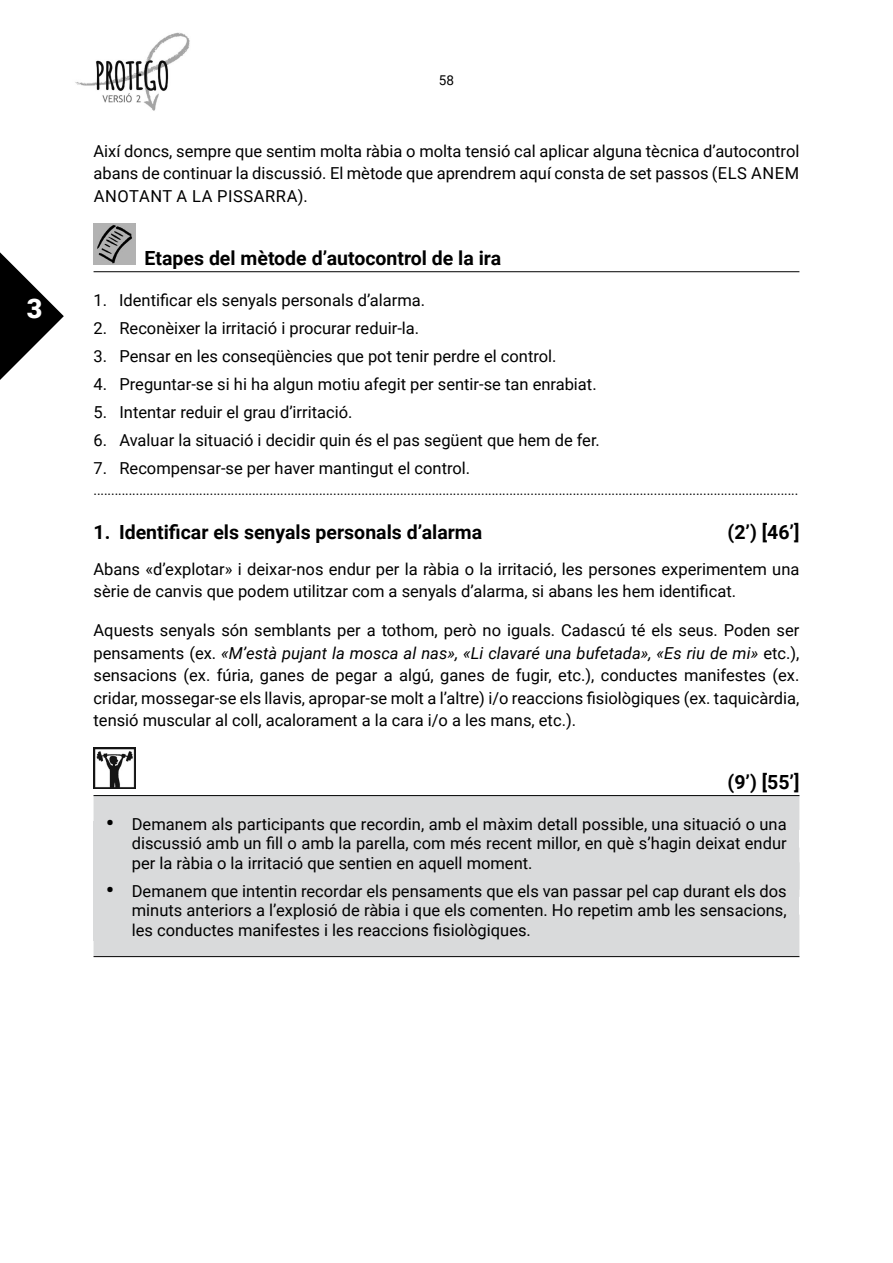
<style>
.page{position:relative;width:893px;height:1263px;background:#fff}
.page>*{position:absolute;margin:0;border:0;box-sizing:border-box;transform-origin:0 0}
.t1{font:900 27px "Roboto";color:#fff}
.t2{font:700 19.5px "Roboto";color:#000}
.t3{font:16.5px/22.5px "Roboto";color:#000;text-align:justify}
.t4{font:13.5px "Roboto";color:#000}
.s1{font-style:italic}
.s2{font-weight:900;font-size:21px}
</style>
<div class="page">
<img style="left:75px;top:32px;width:115px;height:79px">
<div style="left:94px;top:822px;width:705px;height:119px;background:#d9dadb"></div>
<hr style="left:94px;top:271px;width:705px;height:1px;background:#000">
<div style="left:94px;top:795px;width:705px;height:35px;background:#d9dadb"></div>
<div style="left:94px;top:914px;width:705px;height:42px;background:#d9dadb"></div>
<img style="left:94px;top:223px;width:41px;height:42px">
<img style="left:94px;top:747px;width:41px;height:42px">
<hr style="left:94px;top:795px;width:705px;height:1px;background:#000">
<hr style="left:94px;top:956px;width:705px;height:1px;background:#000">
<svg style="left:0;top:252px;width:64px;height:128px"></svg>
<h1 class="t1" style="left:27px;top:289px;width:17px">3</h1>
<p class="t4" style="left:439px;top:71px;width:17px">58</p>
<p class="t3" style="left:94px;top:139px;width:707px">Així doncs, sempre que sentim molta ràbia o molta tensió cal aplicar alguna tècnica d’autocontrol abans de continuar la discussió. El mètode que aprendrem aquí consta de set passos (ELS ANEM ANOTANT A LA PISSARRA).</p>
<p class="t2" style="left:145px;top:244px;width:358px">Etapes del mètode d’autocontrol de la ira</p>
<p class="t3" style="left:94px;top:288px;width:333px">1. Identificar els senyals personals d’alarma.</p>
<p class="t3" style="left:94px;top:316px;width:327px">2. Reconèixer la irritació i procurar reduir-la.</p>
<p class="t3" style="left:94px;top:344px;width:465px">3. Pensar en les conseqüències que pot tenir perdre el control.</p>
<p class="t3" style="left:94px;top:372px;width:505px">4. Preguntar-se si hi ha algun motiu afegit per sentir-se tan enrabiat.</p>
<p class="t3" style="left:94px;top:400px;width:261px">5. Intentar reduir el grau d’irritació.</p>
<p class="t3" style="left:94px;top:428px;width:508px">6. Avaluar la situació i decidir quin és el pas següent que hem de fer.</p>
<p class="t3" style="left:94px;top:456px;width:378px">7. Recompensar-se per haver mantingut el control.</p>
<p class="t4" style="left:94px;top:484px;width:706px">········································································································································································································</p>
<p class="t2" style="left:94px;top:519px;width:390px">1. Identificar els senyals personals d’alarma</p>
<p class="t2" style="left:727px;top:519px;width:73px">(2’) [46’]</p>
<p class="t3" style="left:94px;top:557px;width:707px">Abans «d’explotar» i deixar-nos endur per la ràbia o la irritació, les persones experimentem una sèrie de canvis que podem utilitzar com a senyals d’alarma, si abans les hem identificat.</p>
<p class="t3" style="left:94px;top:618px;width:707px">Aquests senyals són semblants per a tothom, però no iguals. Cadascú té els seus. Poden ser pensaments (ex. <span class="s1">«M’està pujant la mosca al nas», «Li clavaré una bufetada», «Es riu de mi»</span> etc.), sensacions (ex. fúria, ganes de pegar a algú, ganes de fugir, etc.), conductes manifestes (ex. cridar, mossegar-se els llavis, apropar-se molt a l’altre) i/o reaccions fisiològiques (ex. taquicàrdia, tensió muscular al coll, acalorament a la cara i/o a les mans, etc.).</p>
<p class="t2" style="left:727px;top:768px;width:73px">(9’) [55’]</p>
<p class="t3" style="left:132px;top:814px;width:656px;line-height:19.5px;text-indent:-26px"><span class="s2">•</span> Demanem als participants que recordin, amb el màxim detall possible, una situació o una discussió amb un fill o amb la parella, com més recent millor, en què s’hagin deixat endur per la ràbia o la irritació que sentien en aquell moment.</p>
<p class="t3" style="left:132px;top:881px;width:656px;line-height:19.5px;text-indent:-26px"><span class="s2">•</span> Demanem que intentin recordar els pensaments que els van passar pel cap durant els dos minuts anteriors a l’explosió de ràbia i que els comenten. Ho repetim amb les sensacions, les conductes manifestes i les reaccions fisiològiques.</p>
</div>
